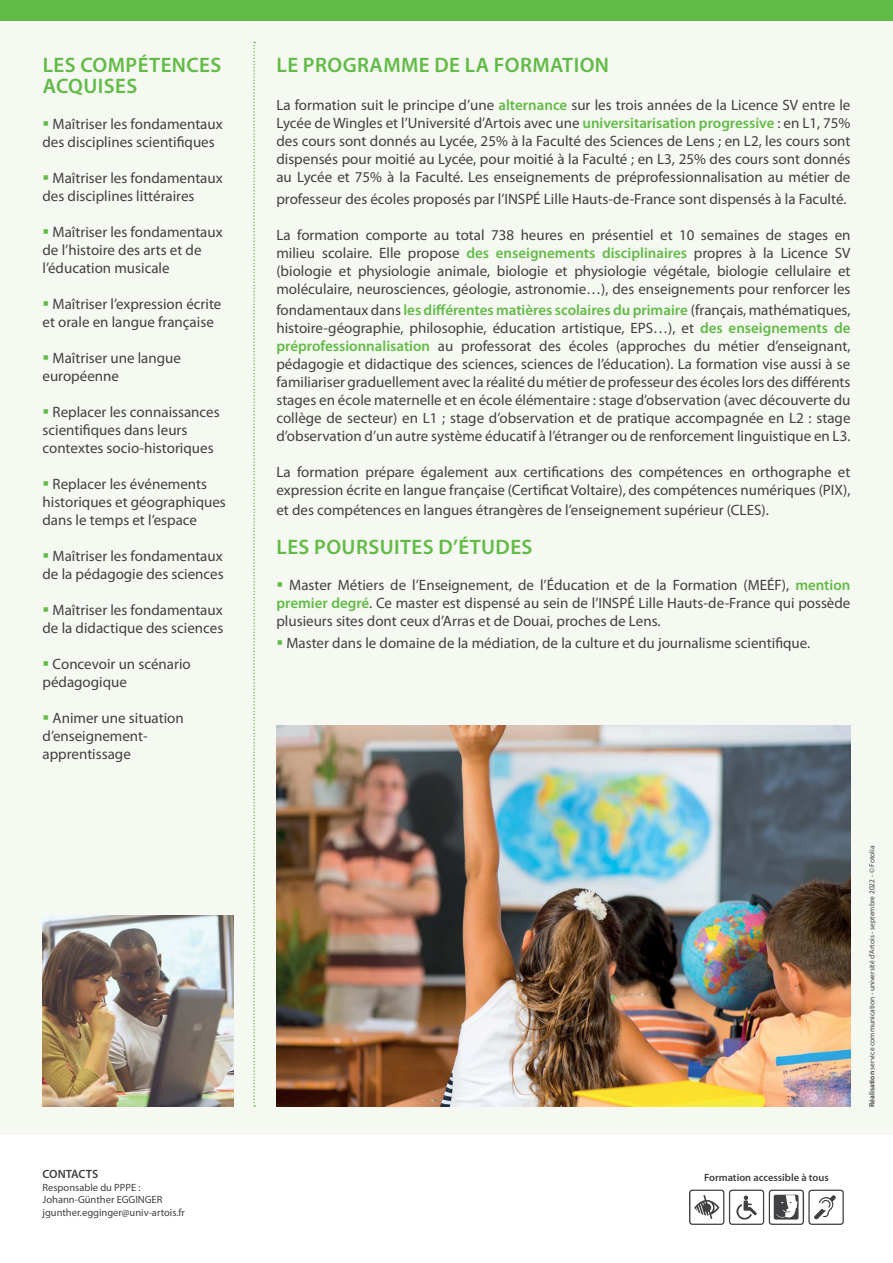
<style>
.page{position:relative;width:893px;height:1263px;background:#f5f9f2}
.page>*{position:absolute;margin:0;border:0;box-sizing:border-box;transform-origin:0 0}
.t1{font:600 21px "Myriad Pro";letter-spacing:.02em;color:#62bb46}
.t2{font:15px/18px "Myriad Pro";color:#414042}
.t3{font:600 12px "Myriad Pro";letter-spacing:-.01em;color:#414042}
.t4{font:10.5px "Myriad Pro";color:#414042}
.t5{font:600 10.5px "Myriad Pro";color:#414042}
.t6{font:7.5px "Myriad Pro";color:#414042}
.s1{color:#62bb46}
.s2{font-weight:600;color:#62bb46}
.s3{font-weight:600}
</style>
<div class="page">
<div style="left:0;top:1135px;width:893px;height:128px;background:#fff"></div>
<div style="left:0;top:0;width:893px;height:20px;background:#62bb46"></div>
<svg style="left:253px;top:42px;width:2px;height:1065px"></svg>
<img style="left:276px;top:725px;width:574px;height:382px">
<img style="left:43px;top:915px;width:191px;height:192px">
<svg style="left:689px;top:1189px;width:155px;height:36px"></svg>
<p class="t1" style="left:43px;top:52px;width:180px">LES COMPÉTENCES</p>
<p class="t1" style="left:43px;top:73px;width:96px">ACQUISES</p>
<p class="t2" style="left:43px;top:115px;width:182px"><span class="s1">▪</span> Maîtriser les fondamentaux des disciplines scientifiques</p>
<p class="t2" style="left:43px;top:169px;width:182px"><span class="s1">▪</span> Maîtriser les fondamentaux des disciplines littéraires</p>
<p class="t2" style="left:43px;top:223px;width:182px"><span class="s1">▪</span> Maîtriser les fondamentaux de l’histoire des arts et de l’éducation musicale</p>
<p class="t2" style="left:43px;top:295px;width:180px"><span class="s1">▪</span> Maîtriser l’expression écrite et orale en langue française</p>
<p class="t2" style="left:43px;top:349px;width:140px"><span class="s1">▪</span> Maîtriser une langue européenne</p>
<p class="t2" style="left:43px;top:403px;width:179px"><span class="s1">▪</span> Replacer les connaissances scientifiques dans leurs contextes socio-historiques</p>
<p class="t2" style="left:43px;top:475px;width:185px"><span class="s1">▪</span> Replacer les événements historiques et géographiques dans le temps et l’espace</p>
<p class="t2" style="left:43px;top:547px;width:183px"><span class="s1">▪</span> Maîtriser les fondamentaux de la pédagogie des sciences</p>
<p class="t2" style="left:43px;top:601px;width:182px"><span class="s1">▪</span> Maîtriser les fondamentaux de la didactique des sciences</p>
<p class="t2" style="left:43px;top:655px;width:150px"><span class="s1">▪</span> Concevoir un scénario pédagogique</p>
<p class="t2" style="left:43px;top:709px;width:143px"><span class="s1">▪</span> Animer une situation d’enseignement&shy;apprentissage</p>
<p class="t3" style="left:43px;top:1166px;width:57px">CONTACTS</p>
<p class="t4" style="left:43px;top:1181px;width:100px">Responsable du PPPE :</p>
<p class="t4" style="left:43px;top:1193px;width:121px">Johann-Günther EGGINGER</p>
<p class="t4" style="left:43px;top:1206px;width:144px">jgunther.egginger@univ-artois.fr</p>
<p class="t1" style="left:277px;top:52px;width:334px">LE PROGRAMME DE LA FORMATION</p>
<p class="t2" style="left:276px;top:96px;width:576px;text-align:justify">La formation suit le principe d’une <span class="s2">alternance</span> sur les trois années de la Licence SV entre le Lycée de Wingles et l’Université d’Artois avec une <span class="s2">universitarisation progressive</span> : en L1, 75% des cours sont donnés au Lycée, 25% à la Faculté des Sciences de Lens ; en L2, les cours sont dispensés pour moitié au Lycée, pour moitié à la Faculté ; en L3, 25% des cours sont donnés au Lycée et 75% à la Faculté. Les enseignements de préprofessionnalisation au métier de</p>
<p class="t2" style="left:276px;top:189px;width:572px">professeur des écoles proposés par l’INSPÉ Lille Hauts-de-France sont dispensés à la Faculté.</p>
<p class="t2" style="left:276px;top:225px;width:576px;text-align:justify">La formation comporte au total 738 heures en présentiel et 10 semaines de stages en milieu scolaire. Elle propose <span class="s2">des enseignements disciplinaires</span> propres à la Licence SV (biologie et physiologie animale, biologie et physiologie végétale, biologie cellulaire et moléculaire, neurosciences, géologie, astronomie…), des enseignements pour renforcer les</p>
<p class="t2" style="left:276px;top:301px;width:576px;text-align:justify">fondamentaux dans <span class="s2">les différentes matières scolaires du primaire</span> (français, mathématiques, histoire-géographie, philosophie, éducation artistique, EPS…), et <span class="s2">des enseignements de préprofessionnalisation</span> au professorat des écoles (approches du métier d’enseignant, pédagogie et didactique des sciences, sciences de l’éducation). La formation vise aussi à se familiariser graduellement avec la réalité du métier de professeur des écoles lors des différents stages en école maternelle et en école élémentaire : stage d’observation (avec découverte du collège de secteur) en L1 ; stage d’observation et de pratique accompagnée en L2 : stage d’observation d’un autre système éducatif à l’étranger ou de renforcement linguistique en L3.</p>
<p class="t2" style="left:276px;top:463px;width:576px">La formation prépare également aux certifications des compétences en orthographe et expression écrite en langue française (Certificat Voltaire), des compétences numériques (PIX),</p>
<p class="t2" style="left:276px;top:500px;width:494px">et des compétences en langues étrangères de l’enseignement supérieur (CLES).</p>
<p class="t1" style="left:277px;top:533px;width:257px">LES POURSUITES D’ÉTUDES</p>
<p class="t2" style="left:276px;top:575px;width:576px;text-align:justify"><span class="s1">▪</span> Master Métiers de l’Enseignement, de l’Éducation et de la Formation (MEÉF), <span class="s2">mention premier degré</span>. Ce master est dispensé au sein de l’INSPÉ Lille Hauts-de-France qui possède plusieurs sites dont ceux d’Arras et de Douai, proches de Lens.</p>
<p class="t2" style="left:276px;top:634px;width:535px"><span class="s1">▪</span> Master dans le domaine de la médiation, de la culture et du journalisme scientifique.</p>
<p class="t5" style="left:704px;top:1171px;width:126px">Formation accessible à tous</p>
<p class="t6" style="left:867px;top:1107px;width:263px;rotate:-90deg"><span class="s3">Réalisation</span> service communication - université d’Artois - septembre 2022 - © Fotolia</p>
</div>
